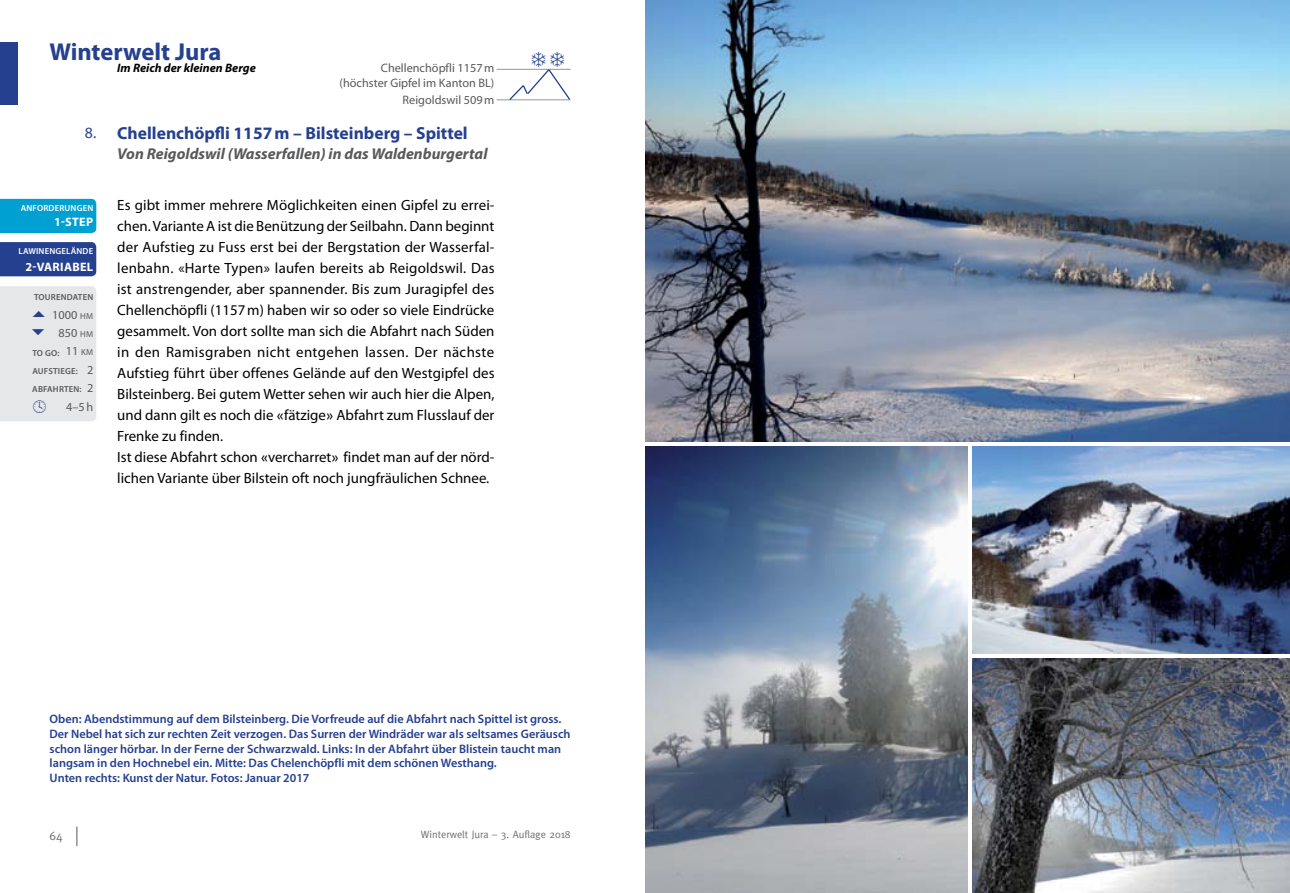
<style>
.page{position:relative;width:1290px;height:893px;background:#fff}
.page>*{position:absolute;margin:0;border:0;box-sizing:border-box;transform-origin:0 0}
.t1{font:700 24.5px "Myriad Pro";color:#25408f}
.t2{font:700 17.5px "Myriad Pro";color:#25408f}
.t3{font:italic 700 15.75px "Myriad Pro";color:#58595b}
.t4{font:15.75px "Myriad Pro";color:#25408f}
.t5{font:14.88px/21px "Myriad Pro";color:#000}
.t6{font:600 12.25px/14.7px "Myriad Pro";color:#25408f}
.t7{font:12.25px/18.4px "Myriad Pro";color:#58595b;text-align:right}
.t8{font:italic 700 12.25px "Myriad Pro";color:#000}
.t9{font:700 12.25px "Myriad Pro";letter-spacing:.025em;color:#fff}
.t10{font:12.25px "Meta";color:#6d6e71}
.t11{font:10.5px "Meta";color:#6d6e71}
.t12{font:600 8.75px "Myriad Pro";letter-spacing:.02em;color:#58595b}
.t13{font:600 8.75px "Myriad Pro";letter-spacing:.02em;color:#fff}
.s1{font-size:8.75px}
.s2{font-family:"Meta Caps"}
</style>
<div class="page">
<svg style="left:76px;top:826px;width:1px;height:20px"></svg>
<img style="left:645px;top:446px;width:322px;height:447px">
<img style="left:645px;top:0;width:645px;height:441px">
<img style="left:972px;top:446px;width:318px;height:208px">
<img style="left:972px;top:659px;width:318px;height:234px">
<div style="left:0;top:42px;width:18px;height:63px;background:#25408f"></div>
<hr style="left:497px;top:100px;width:73px;height:1px;background:#939598">
<hr style="left:497px;top:69px;width:73px;height:1px;background:#939598">
<div style="left:0;top:242px;width:96px;height:34px;background:#25408f"></div>
<div style="left:0;top:199px;width:96px;height:34px;background:#00a0d2"></div>
<div style="left:0;top:286px;width:96px;height:135px;background:#e6e7e8"></div>
<svg style="left:508px;top:68px;width:63px;height:33px"></svg>
<h1 class="t1" style="left:50px;top:36px;width:173px">Winterwelt Jura</h1>
<p class="t8" style="left:117px;top:60px;width:140px">Im Reich der kleinen Berge</p>
<p class="t7" style="left:340px;top:61px;width:156px;line-height:14.7px">Chellenchöpfli 1157m (höchster Gipfel im Kanton BL)</p>
<p class="t7" style="left:403px;top:90px;width:93px">Reigoldswil 509m</p>
<p class="t4" style="left:85px;top:123px;width:13px">8.</p>
<p class="t13" style="left:21px;top:202px;width:51px">Anforderung</p>
<p class="t13" style="left:83px;top:202px;width:11px">en</p>
<p class="t9" style="left:54px;top:214px;width:41px">1-step</p>
<p class="t13" style="left:19px;top:246px;width:76px">Lawinengelände</p>
<p class="t9" style="left:26px;top:259px;width:55px">2-variabel</p>
<p class="t12" style="left:34px;top:291px;width:33px">Tourendat</p>
<p class="t12" style="left:83px;top:291px;width:11px">en</p>
<p class="t7" style="left:52px;top:305px;width:43px">1000 <span class="s1">Hm<br></span>850 <span class="s1">Hm<br></span>11 <span class="s1">kM<br></span>2<br>2<br>4–5h</p>
<p class="t12" style="left:32px;top:347px;width:28px">To Go:</p>
<p class="t12" style="left:32px;top:365px;width:12px">Aufst</p>
<p class="t12" style="left:58px;top:365px;width:21px">iege:</p>
<p class="t12" style="left:32px;top:384px;width:12px">Abfah</p>
<p class="t12" style="left:59px;top:384px;width:24px">rten:</p>
<p class="t2" style="left:117px;top:122px;width:352px">Chellenchöpfli 1157m – Bilsteinberg – Spittel</p>
<p class="t3" style="left:117px;top:143px;width:372px">Von Reigoldswil (Wasserfallen) in das Waldenburgertal</p>
<p class="t5" style="left:117px;top:194px;width:379px">Es gibt immer mehrere Möglichkeiten einen Gipfel zu errei&shy;chen. Variante A ist die Benützung der Seilbahn. Dann beginnt der Aufstieg zu Fuss erst bei der Bergstation der Wasserfal&shy;lenbahn. «Harte Typen» laufen bereits ab Reigoldswil. Das ist anstrengender, aber spannender. Bis zum Juragipfel des Chellenchöpfli (1157m) haben wir so oder so viele Eindrücke gesammelt. Von dort sollte man sich die Abfahrt nach Süden in den Ramisgraben nicht entgehen lassen. Der nächste Aufstieg führt über offenes Gelände auf den Westgipfel des Bilsteinberg. Bei gutem Wetter sehen wir auch hier die Alpen, und dann gilt es noch die <span class="s2">«</span>fätzige<span class="s2">»</span> Abfahrt zum Flusslauf der Frenke zu finden.<br>Ist diese Abfahrt schon <span class="s2">«</span>vercharret<span class="s2">»</span> findet man auf der nörd&shy;lichen Variante über Bilstein oft noch jungfräulichen Schnee.</p>
<p class="t6" style="left:50px;top:711px;width:522px">Oben: Abendstimmung auf dem Bilsteinberg. Die Vorfreude auf die Abfahrt nach Spittel ist gross.<br>Der Nebel hat sich zur rechten Zeit verzogen. Das Surren der Windräder war als seltsames Geräusch schon länger hörbar. In der Ferne der Schwarzwald. Links: In der Abfahrt über Blistein taucht man langsam in den Hochnebel ein. Mitte: Das Chelenchöpfli mit dem schönen Westhang.<br>Unten rechts: Kunst der Natur. Fotos: Januar 2017</p>
<p class="t10" style="left:50px;top:828px;width:15px">64</p>
<p class="t11" style="left:421px;top:829px;width:151px">Winterwelt Jura – 3. Auflage 2018</p>
</div>
